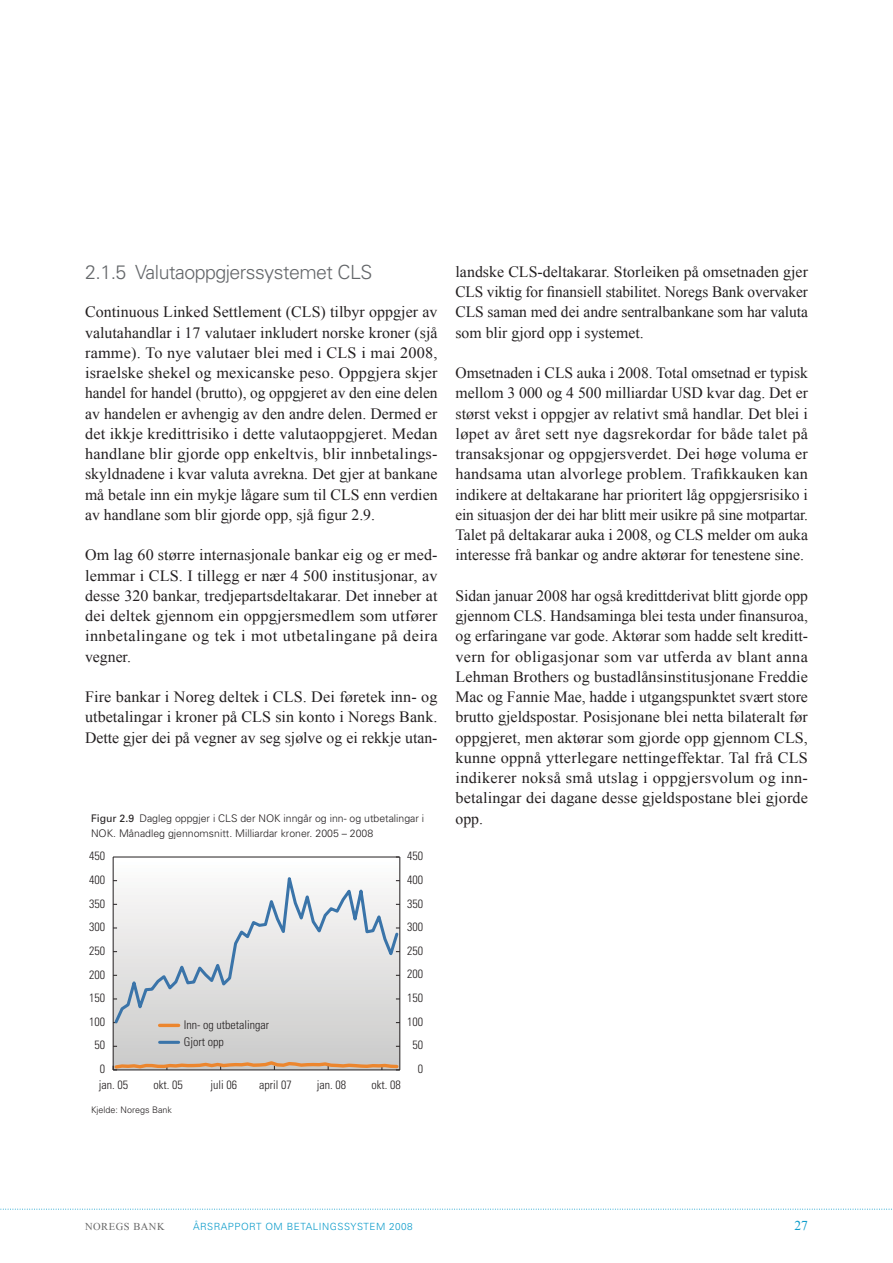
<style>
.page{position:relative;width:893px;height:1263px;background:#fff}
.page>*{position:absolute;margin:0;border:0;box-sizing:border-box;transform-origin:0 0}
.t1{font:300 19.5px "Univers";letter-spacing:-.025em;color:#64676a}
.t2{font:15.75px/20.2px "Times New Roman";color:#231f20;text-align:justify}
.t3{font:13.5px "Times New Roman";color:#0a9bca}
.t4{font:300 condensed 12px/17px "Univers";color:#231f20}
.t5{font:300 10.5px "Univers";color:#231f20}
.t6{font:10.5px "Times New Roman";letter-spacing:.05em;color:#676767}
.t7{font:300 9.9px "Univers";letter-spacing:.05em;color:#0a9bca}
.t8{font:300 9px "Univers";color:#231f20}
.s1{font-weight:400}
</style>
<div class="page">
<svg style="left:0;top:1209px;width:892px;height:1px"></svg>
<svg style="left:114px;top:858px;width:286px;height:201px;background:#d3d3d3"></svg>
<hr style="left:400px;top:857px;width:1px;height:213px;background:#231f20">
<hr style="left:113px;top:857px;width:1px;height:213px;background:#231f20">
<hr style="left:113px;top:857px;width:286px;height:1px;background:#231f20">
<svg style="left:112px;top:1059px;width:288px;height:12px;background:#c6aa91"></svg>
<svg style="left:112px;top:861px;width:289px;height:165px"></svg>
<hr style="left:160px;top:1024px;width:19px;height:3px;background:#ec862e">
<hr style="left:160px;top:1041px;width:19px;height:3px;background:#3a74a9">
<p class="t1" style="left:85px;top:265px;width:289px">2.1.5 Valutaoppgjerssystemet CLS</p>
<p class="t2" style="left:85px;top:302px;width:354px">Continuous Linked Settlement (CLS) tilbyr oppgjer av valutahandlar i 17 valutaer inkludert norske kroner (sjå ramme). To nye valutaer blei med i CLS i mai 2008, israelske shekel og mexicanske peso. Oppgjera skjer handel for handel (brutto), og oppgjeret av den eine delen av handelen er avhengig av den andre delen. Dermed er det ikkje kredittrisiko i dette valuta oppgjeret. Medan handlane blir gjorde opp enkeltvis, blir innbetalings&shy;skyldnadene i kvar valuta avrekna. Det gjer at bankane må betale inn ein mykje lågare sum til CLS enn verdien av handlane som blir gjorde opp, sjå figur 2.9.</p>
<p class="t2" style="left:85px;top:545px;width:354px">Om lag 60 større internasjonale bankar eig og er med&shy;lemmar i CLS. I tillegg er nær 4 500 institusjonar, av desse 320 bankar, tredjepartsdeltakarar. Det inneber at dei deltek gjennom ein oppgjersmedlem som utfører innbetalingane og tek i mot utbetalingane på deira vegner.</p>
<p class="t2" style="left:85px;top:687px;width:354px">Fire bankar i Noreg deltek i CLS. Dei føretek inn- og utbetalingar i kroner på CLS sin konto i Noregs Bank.<br>Dette gjer dei på vegner av seg sjølve og ei rekkje utan-</p>
<p class="t2" style="left:455px;top:261px;width:354px">landske CLS-deltakarar. Storleiken på omsetnaden gjer CLS viktig for finansiell stabilitet. Noregs Bank overvaker CLS saman med dei andre sentralbankane som har valuta som blir gjord opp i systemet.</p>
<p class="t2" style="left:455px;top:363px;width:354px">Omsetnaden i CLS auka i 2008. Total omsetnad er typisk mellom 3 000 og 4 500 milliardar USD kvar dag. Det er størst vekst i oppgjer av relativt små handlar. Det blei i løpet av året sett nye dagsrekordar for både talet på transaksjonar og oppgjersverdet. Dei høge voluma er handsama utan alvorlege problem. Trafikkauken kan indikere at deltakarane har prioritert låg oppgjersrisiko i ein situasjon der dei har blitt meir usikre på sine motpartar.<br>Talet på deltakarar auka i 2008, og CLS melder om auka interesse frå bankar og andre aktørar for tenestene sine.</p>
<p class="t2" style="left:455px;top:585px;width:354px">Sidan januar 2008 har også kredittderivat blitt gjorde opp gjennom CLS. Handsaminga blei testa under finansuroa, og erfaringane var gode. Aktørar som hadde selt kreditt&shy;vern for obligasjonar som var utferda av blant anna Lehman Brothers og bustadlånsinstitusjonane Freddie Mac og Fannie Mae, hadde i utgangspunktet svært store brutto gjeldspostar. Posisjonane blei netta bilateralt før oppgjeret, men aktørar som gjorde opp gjennom CLS, kunne oppnå ytterlegare nettingeffektar. Tal frå CLS indikerer nokså små utslag i oppgjersvolum og inn&shy;betalingar dei dagane desse gjeldspostane blei gjorde</p>
<p class="t5" style="left:91px;top:815px;width:335px"><span class="s1">Figur 2.9</span> Dagleg oppgjer i CLS der NOK inngår og inn- og utbetalingar i</p>
<p class="t2" style="left:455px;top:808px;width:29px">opp.</p>
<p class="t5" style="left:91px;top:830px;width:284px">NOK. Månadleg gjennomsnitt. Milliardar kroner. 2005 – 2008</p>
<p class="t4" style="left:89px;top:849px;width:17px">450</p>
<p class="t4" style="left:407px;top:849px;width:17px">450</p>
<p class="t4" style="left:89px;top:872px;width:17px">400</p>
<p class="t4" style="left:407px;top:872px;width:17px">400</p>
<p class="t4" style="left:89px;top:896px;width:17px">350</p>
<p class="t4" style="left:407px;top:896px;width:17px">350</p>
<p class="t4" style="left:89px;top:920px;width:17px">300</p>
<p class="t4" style="left:407px;top:920px;width:17px">300</p>
<p class="t4" style="left:89px;top:943px;width:17px">250</p>
<p class="t4" style="left:407px;top:943px;width:17px">250</p>
<p class="t4" style="left:89px;top:967px;width:17px">200</p>
<p class="t4" style="left:407px;top:967px;width:17px">200</p>
<p class="t4" style="left:89px;top:991px;width:17px">150</p>
<p class="t4" style="left:407px;top:991px;width:17px">150</p>
<p class="t4" style="left:407px;top:1014px;width:17px">100</p>
<p class="t4" style="left:89px;top:1014px;width:17px">100</p>
<p class="t4" style="left:184px;top:1017px;width:87px">Inn- og utbetalingar<br>Gjort opp</p>
<p class="t4" style="left:412px;top:1038px;width:12px">50</p>
<p class="t4" style="left:94px;top:1038px;width:12px">50</p>
<p class="t4" style="left:99px;top:1077px;width:31px">jan. 05</p>
<p class="t4" style="left:153px;top:1077px;width:31px">okt. 05</p>
<p class="t4" style="left:211px;top:1077px;width:28px">juli 06</p>
<p class="t4" style="left:259px;top:1077px;width:34px">april 07</p>
<p class="t4" style="left:317px;top:1077px;width:31px">jan. 08</p>
<p class="t4" style="left:371px;top:1077px;width:31px">okt. 08</p>
<p class="t4" style="left:418px;top:1061px;width:7px">0</p>
<p class="t4" style="left:100px;top:1061px;width:7px">0</p>
<p class="t8" style="left:91px;top:1107px;width:83px">Kjelde: Noregs Bank</p>
<p class="t6" style="left:85px;top:1220px;width:81px">NOREGS BANK</p>
<p class="t7" style="left:193px;top:1223px;width:221px">ÅRSRAPPORT OM BETALINGSSYSTEM 2008</p>
<p class="t3" style="left:794px;top:1218px;width:15px">27</p>
</div>
